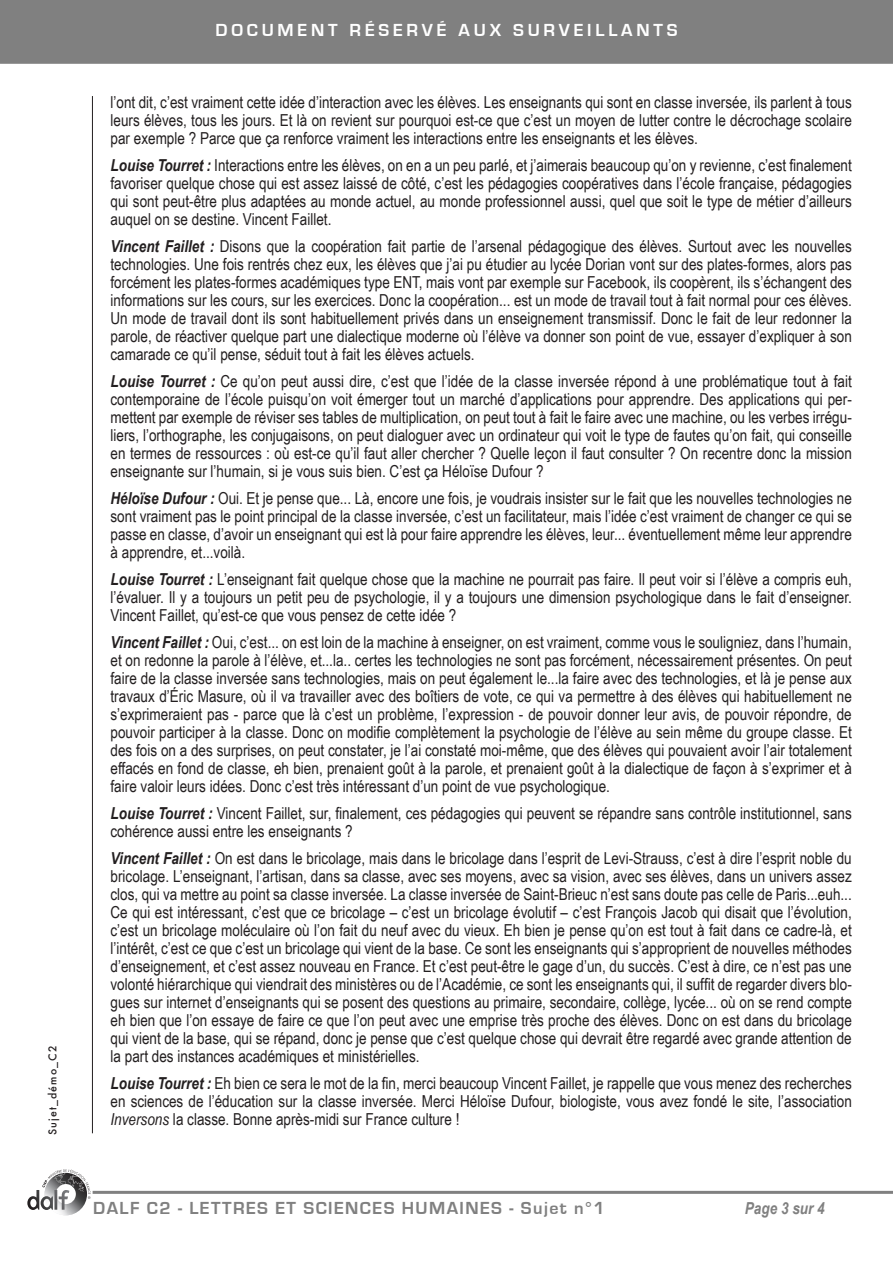
<style>
.page{position:relative;width:893px;height:1263px;background:#fff}
.page>*{position:absolute;margin:0;border:0;box-sizing:border-box;transform-origin:0 0}
.t1{font:700 18px "Eurostile";letter-spacing:.08em;color:#808080}
.t2{font:700 18px "Eurostile";letter-spacing:.21em;color:#fff}
.t3{font:16.5px/18px "Arial Narrow";color:#231f20;text-align:justify}
.t4{font:italic 700 16.5px "Arial Narrow";color:#808080}
.t5{font:500 10.5px "Futura";letter-spacing:.11em;color:#231f20}
.s1{font-weight:700;font-style:italic}
.s2{font-style:italic}
</style>
<div class="page">
<hr style="left:93px;top:1191px;width:800px;height:3px;background:#808080">
<svg style="left:27px;top:1169px;width:63px;height:46px"></svg>
<div style="left:0;top:0;width:893px;height:64px;background:#808080"></div>
<hr style="left:92px;top:96px;width:1px;height:1037px;background:#231f20">
<p class="t5" style="left:45px;top:1135px;width:91px;rotate:-90deg">Sujet_démo_C2</p>
<p class="t2" style="left:216px;top:20px;width:463px">DOCUMENT RÉSERVÉ AUX SURVEILLANTS</p>
<p class="t3" style="left:111px;top:93px;width:743px">l’ont dit, c’est vraiment cette idée d’interaction avec les élèves. Les enseignants qui sont en classe inversée, ils parlent à tous leurs élèves, tous les jours. Et là on revient sur pourquoi est-ce que c’est un moyen de lutter contre le décrochage scolaire par exemple ? Parce que ça renforce vraiment les interactions entre les enseignants et les élèves.</p>
<p class="t3" style="left:111px;top:156px;width:743px"><span class="s1">Louise Tourret :</span> Interactions entre les élèves, on en a un peu parlé, et j’aimerais beaucoup qu’on y revienne, c’est finalement favoriser quelque chose qui est assez laissé de côté, c’est les pédagogies coopératives dans l’école française, pédagogies qui sont peut-être plus adaptées au monde actuel, au monde professionnel aussi, quel que soit le type de métier d’ailleurs auquel on se destine. Vincent Faillet.</p>
<p class="t3" style="left:111px;top:237px;width:743px"><span class="s1">Vincent Faillet :</span> Disons que la coopération fait partie de l’arsenal pédagogique des élèves. Surtout avec les nouvelles technologies. Une fois rentrés chez eux, les élèves que j’ai pu étudier au lycée Dorian vont sur des plates-formes, alors pas forcément les plates-formes académiques type ENT, mais vont par exemple sur Facebook, ils coopèrent, ils s’échangent des informations sur les cours, sur les exercices. Donc la coopération... est un mode de travail tout à fait normal pour ces élèves.<br>Un mode de travail dont ils sont habituellement privés dans un enseignement transmissif. Donc le fait de leur redonner la parole, de réactiver quelque part une dialectique moderne où l’élève va donner son point de vue, essayer d’expliquer à son camarade ce qu’il pense, séduit tout à fait les élèves actuels.</p>
<p class="t3" style="left:111px;top:372px;width:743px"><span class="s1">Louise Tourret :</span> Ce qu’on peut aussi dire, c’est que l’idée de la classe inversée répond à une problématique tout à fait contemporaine de l’école puisqu’on voit émerger tout un marché d’applications pour apprendre. Des applications qui per&shy;mettent par exemple de réviser ses tables de multiplication, on peut tout à fait le faire avec une machine, ou les verbes irrégu&shy;liers, l’orthographe, les conjugaisons, on peut dialoguer avec un ordinateur qui voit le type de fautes qu’on fait, qui conseille en termes de ressources : où est-ce qu’il faut aller chercher ? Quelle leçon il faut consulter ? On recentre donc la mission enseignante sur l’humain, si je vous suis bien. C’est ça Héloïse Dufour ?</p>
<p class="t3" style="left:111px;top:489px;width:743px"><span class="s1">Héloïse Dufour :</span> Oui. Et je pense que... Là, encore une fois, je voudrais insister sur le fait que les nouvelles technologies ne sont vraiment pas le point principal de la classe inversée, c’est un facilitateur, mais l’idée c’est vraiment de changer ce qui se passe en classe, d’avoir un enseignant qui est là pour faire apprendre les élèves, leur... éventuellement même leur apprendre à apprendre, et...voilà.</p>
<p class="t3" style="left:111px;top:570px;width:743px"><span class="s1">Louise Tourret :</span> L’enseignant fait quelque chose que la machine ne pourrait pas faire. Il peut voir si l’élève a compris euh, l’évaluer. Il y a toujours un petit peu de psychologie, il y a toujours une dimension psychologique dans le fait d’enseigner.<br>Vincent Faillet, qu’est-ce que vous pensez de cette idée ?</p>
<p class="t3" style="left:111px;top:633px;width:743px"><span class="s1">Vincent Faillet :</span> Oui, c’est... on est loin de la machine à enseigner, on est vraiment, comme vous le souligniez, dans l’humain, et on redonne la parole à l’élève, et...la.. certes les technologies ne sont pas forcément, nécessairement présentes. On peut faire de la classe inversée sans technologies, mais on peut également le...la faire avec des technologies, et là je pense aux travaux d’Éric Masure, où il va travailler avec des boîtiers de vote, ce qui va permettre à des élèves qui habituellement ne s’exprimeraient pas - parce que là c’est un problème, l’expression - de pouvoir donner leur avis, de pouvoir répondre, de pouvoir participer à la classe. Donc on modifie complètement la psychologie de l’élève au sein même du groupe classe. Et des fois on a des surprises, on peut constater, je l’ai constaté moi-même, que des élèves qui pouvaient avoir l’air totalement effacés en fond de classe, eh bien, prenaient goût à la parole, et prenaient goût à la dialectique de façon à s’exprimer et à faire valoir leurs idées. Donc c’est très intéressant d’un point de vue psychologique.</p>
<p class="t3" style="left:111px;top:804px;width:743px"><span class="s1">Louise Tourret :</span> Vincent Faillet, sur, finalement, ces pédagogies qui peuvent se répandre sans contrôle institutionnel, sans cohérence aussi entre les enseignants ?</p>
<p class="t3" style="left:111px;top:849px;width:743px"><span class="s1">Vincent Faillet :</span> On est dans le bricolage, mais dans le bricolage dans l’esprit de Levi-Strauss, c’est à dire l’esprit noble du bricolage. L’enseignant, l’artisan, dans sa classe, avec ses moyens, avec sa vision, avec ses élèves, dans un univers assez clos, qui va mettre au point sa classe inversée. La classe inversée de Saint-Brieuc n’est sans doute pas celle de Paris...euh...<br>Ce qui est intéressant, c’est que ce bricolage – c’est un bricolage évolutif – c’est François Jacob qui disait que l’évolution, c’est un bricolage moléculaire où l’on fait du neuf avec du vieux. Eh bien je pense qu’on est tout à fait dans ce cadre-là, et l’intérêt, c’est ce que c’est un bricolage qui vient de la base. Ce sont les enseignants qui s’approprient de nouvelles méthodes d’enseignement, et c’est assez nouveau en France. Et c’est peut-être le gage d’un, du succès. C’est à dire, ce n’est pas une volonté hiérarchique qui viendrait des ministères ou de l’Académie, ce sont les enseignants qui, il suffit de regarder divers blo&shy;gues sur internet d’enseignants qui se posent des questions au primaire, secondaire, collège, lycée... où on se rend compte eh bien que l’on essaye de faire ce que l’on peut avec une emprise très proche des élèves. Donc on est dans du bricolage qui vient de la base, qui se répand, donc je pense que c’est quelque chose qui devrait être regardé avec grande attention de la part des instances académiques et ministérielles.</p>
<p class="t3" style="left:111px;top:1074px;width:743px"><span class="s1">Louise Tourret :</span> Eh bien ce sera le mot de la fin, merci beaucoup Vincent Faillet, je rappelle que vous menez des recherches en sciences de l’éducation sur la classe inversée. Merci Héloïse Dufour, biologiste, vous avez fondé le site, l’association <span class="s2">Inversons</span> la classe. Bonne après-midi sur France culture !</p>
<p class="t1" style="left:93px;top:1198px;width:513px">DALF C2 - LETTRES ET SCIENCES HUMAINES - Sujet n°1</p>
<p class="t4" style="left:745px;top:1196px;width:81px">Page 3 sur 4</p>
</div>
